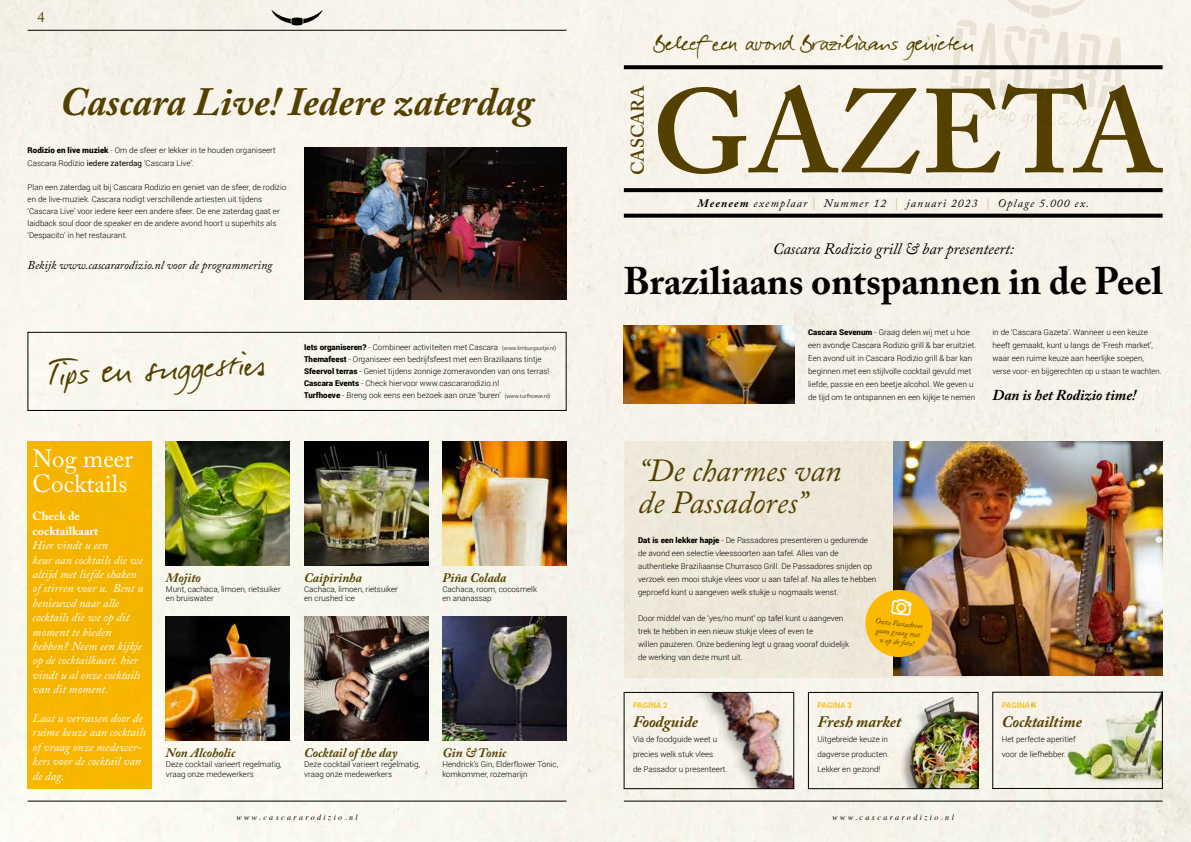
<style>
.page{position:relative;width:1191px;height:842px;background:#f7f5eb}
.page>*{position:absolute;margin:0;border:0;box-sizing:border-box;transform-origin:0 0}
.t1{font:600 117.9px "Adobe Caslon Pro";color:#544100}
.t2{font:43px "Darkwoman";color:#544100}
.t3{font:italic 700 40px "Adobe Caslon Pro";color:#544100}
.t4{font:700 38.2px "Adobe Caslon Pro";color:#000}
.t5{font:italic 32px/32px "Adobe Caslon Pro";color:#544100}
.t6{font:28px "Darkwoman";color:#544100}
.t7{font:25px/25px "Adobe Caslon Pro";color:#fff}
.t8{font:600 18.1px "Adobe Caslon Pro";color:#544100}
.t9{font:italic 16px "Adobe Caslon Pro";color:#000}
.t10{font:italic 700 16px "Adobe Caslon Pro";color:#544100}
.t11{font:italic 700 15px "Adobe Caslon Pro";color:#000}
.t12{font:15px "Adobe Caslon Pro";color:#544100}
.t13{font:italic 700 13px "Adobe Caslon Pro";color:#544100}
.t14{font:italic 12px/14.4px "Adobe Caslon Pro";color:#fff}
.t15{font:italic 12px "Adobe Caslon Pro";color:#000}
.t16{font:700 12px/14.4px "Adobe Caslon Pro";color:#fff}
.t17{font:italic 11.5px "Adobe Caslon Pro";letter-spacing:.1em;color:#000}
.t18{font:300 8px/13px "Roboto";color:#000}
.t19{font:italic 8px "Times";letter-spacing:.3em;color:#000}
.t20{font:500 8px "Roboto";color:#fbba00}
.t21{font:italic 7.7px/9.2px "Adobe Caslon Pro";color:#544100;text-align:center}
.s1{font-weight:900}
.s2{font-weight:400}
.s3{font-size:5.5px}
.s4{font-weight:700}
.s5{color:#c8b792}
</style>
<div class="page">
<hr style="left:28px;top:30px;width:538px;height:1px;background:#000">
<svg style="left:624px;top:65px;width:538px;height:4px"></svg>
<svg style="left:624px;top:214px;width:538px;height:4px;background:#141413"></svg>
<svg style="left:624px;top:188px;width:538px;height:4px;background:#080807"></svg>
<svg style="left:950px;top:0;width:172px;height:131px;background:#ebe7dd"></svg>
<hr style="left:624px;top:801px;width:538px;height:1px;background:#000">
<svg style="left:272px;top:10px;width:50px;height:15px"></svg>
<hr style="left:28px;top:801px;width:538px;height:1px;background:#000">
<img style="left:442px;top:441px;width:124px;height:124px">
<div style="left:28px;top:441px;width:124px;height:348px;background:#fbba00"></div>
<img style="left:304px;top:616px;width:124px;height:124px">
<img style="left:166px;top:616px;width:124px;height:124px">
<img style="left:304px;top:441px;width:124px;height:124px">
<img style="left:166px;top:441px;width:124px;height:124px">
<img style="left:442px;top:616px;width:124px;height:124px">
<div style="left:28px;top:332px;width:538px;height:79px;border:1px solid #000"></div>
<img style="left:1061px;top:694px;width:99px;height:93px">
<div style="left:992px;top:692px;width:170px;height:97px;border:1px solid #000"></div>
<img style="left:626px;top:694px;width:166px;height:93px">
<div style="left:624px;top:692px;width:170px;height:97px;border:1px solid #000"></div>
<div style="left:624px;top:441px;width:354px;height:236px;background:#efe9d9"></div>
<img style="left:624px;top:325px;width:170px;height:79px">
<img style="left:893px;top:441px;width:269px;height:235px">
<div style="left:901px;top:698px;width:77px;height:91px;background:#000;opacity:.35"></div>
<img style="left:907px;top:698px;width:69px;height:89px">
<div style="left:808px;top:692px;width:170px;height:97px;border:1px solid #000"></div>
<div style="left:865px;top:590px;width:67px;height:67px;background:#fbba00;border-radius:50%"></div>
<svg style="left:891px;top:599px;width:20px;height:17px"></svg>
<img style="left:304px;top:147px;width:262px;height:153px">
<h3 class="t12" style="left:37px;top:8px;width:9px">4</h3>
<h3 class="t3" style="left:60px;top:78px;width:475px">Cascara Live! Iedere zaterdag</h3>
<p class="t18" style="left:28px;top:143px;width:250px"><span class="s1">Rodizio en live muziek</span> - Om de sfeer er lekker in te houden organiseert<br>Cascara Rodizio <span class="s2">iedere zaterdag</span> ‘Cascara Live’.</p>
<p class="t18" style="left:28px;top:181px;width:260px;line-height:12px">Plan een zaterdag uit bij Cascara Rodizio en geniet van de sfeer, de rodizio en de live-muziek. Cascara nodigt verschillende artiesten uit tijdens ‘Cascara Live’ voor iedere keer een andere sfeer. De ene zaterdag gaat er laidback soul door de speaker en de andere avond hoort u superhits als ‘Despacito’ in het restaurant.</p>
<h3 class="t15" style="left:28px;top:258px;width:246px">Bekijk www.cascararodizio.nl voor de programmering</h3>
<h2 class="t2" style="left:48px;top:345px;width:208px;rotate:-3deg">Tips en su ggest ies</h2>
<p class="t18" style="left:304px;top:340px;width:254px;line-height:12px"><span class="s1">Iets organiseren?</span> - Combineer activiteiten met Cascara <span class="s3">(www.limburgsuitje.nl)<br></span><span class="s1">Themafeest</span> - Organiseer een bedrijfsfeest met een Braziliaans tintje <span class="s1">Sfeervol terras</span> - Geniet tijdens zonnige zomeravonden van ons terras!<br><span class="s1">Cascara Events</span> - Check hiervoor www.cascararodizio.nl<br><span class="s1">Turfhoeve</span> - Breng ook eens een bezoek aan onze ‘buren’ <span class="s3">(www.turfhoeve.nl)</span></p>
<h3 class="t7" style="left:33px;top:445px;width:102px">Nog meer<br>Cocktails</h3>
<h3 class="t16" style="left:33px;top:509px;width:67px">Check de cocktailkaart</h3>
<p class="t14" style="left:33px;top:538px;width:112px">Hier vindt u een<br>keur aan cocktails die we altijd met liefde shaken of stirren voor u. Bent u benieuwd naar alle cocktails die we op dit moment te bieden hebben? Neem een kijkje op de cocktailkaart. hier vindt u al onze cocktails van dit moment.</p>
<h3 class="t14" style="left:33px;top:711px;width:115px">Laat u verrassen door de ruime keuze aan cocktails of vraag onze medewer&shy;kers voor de cocktail van de dag.</h3>
<h3 class="t13" style="left:166px;top:570px;width:36px">Mojito</h3>
<p class="t18" style="left:166px;top:584px;width:116px;line-height:9.6px">Munt, cachaca, limoen, rietsuiker en bruiswater</p>
<h3 class="t13" style="left:166px;top:745px;width:71px">Non Alcoholic</h3>
<p class="t18" style="left:166px;top:759px;width:117px;line-height:9.6px">Deze cocktail varieert regelmatig, vraag onze medewerkers</p>
<h3 class="t13" style="left:304px;top:570px;width:59px">Caipirinha</h3>
<p class="t18" style="left:304px;top:584px;width:95px;line-height:9.6px">Cachaca, limoen, rietsuiker en crushed ice</p>
<h3 class="t13" style="left:442px;top:570px;width:66px">Piña Colada</h3>
<p class="t18" style="left:442px;top:584px;width:96px;line-height:9.6px">Cachaca, room, cocosmelk en ananassap</p>
<h3 class="t13" style="left:304px;top:745px;width:95px">Cocktail of the day</h3>
<p class="t18" style="left:304px;top:759px;width:117px;line-height:9.6px">Deze cocktail varieert regelmatig, vraag onze medewerkers</p>
<h3 class="t13" style="left:442px;top:745px;width:66px">Gin &amp; Tonic</h3>
<p class="t18" style="left:442px;top:759px;width:117px;line-height:9.6px">Hendrick’s Gin, Elderflower Tonic, komkommer, rozemarijn</p>
<h3 class="t6" style="left:654px;top:24px;width:322px">Beleef een avond Braziliaans genieten</h3>
<h3 class="t8" style="left:627px;top:175px;width:92px;rotate:-90deg">CASCARA</h3>
<h1 class="t1" style="left:652px;top:63px;width:512px">GAZETA</h1>
<h3 class="t17" style="left:697px;top:196px;width:393px"><span class="s4">Meeneem</span> exemplaar <span class="s5">|</span> Nummer 12 <span class="s5">|</span> januari 2023 <span class="s5">|</span> Oplage 5.000 ex.</h3>
<h3 class="t9" style="left:772px;top:239px;width:243px">Cascara Rodizio grill &amp; bar presenteert:</h3>
<h3 class="t4" style="left:623px;top:259px;width:541px">Braziliaans ontspannen in de Peel</h3>
<p class="t18" style="left:808px;top:325px;width:170px"><span class="s1">Cascara Sevenum</span> - Graag delen wij met u hoe een avondje Cascara Rodizio grill &amp; bar eruitziet.<br>Een avond uit in Cascara Rodizio grill &amp; bar kan beginnen met een stijlvolle cocktail gevuld met liefde, passie en een beetje alcohol. We geven u de tijd om te ontspannen en een kijkje te nemen</p>
<p class="t18" style="left:992px;top:325px;width:171px">in de ‘Cascara Gazeta’. Wanneer u een keuze heeft gemaakt, kunt u langs de ‘Fresh market’, waar een ruime keuze aan heerlijke soepen, verse voor- en bijgerechten op u staan te wachten.</p>
<h3 class="t11" style="left:992px;top:386px;width:145px">Dan is het Rodizio time!</h3>
<h3 class="t5" style="left:638px;top:453px;width:205px">“De charmes van de Passadores”</h3>
<p class="t18" style="left:638px;top:533px;width:240px"><span class="s1">Dat is een lekker hapje</span> - De Passadores presenteren u gedurende de avond een selectie vleessoorten aan tafel. Alles van de authentieke Braziliaanse Churrasco Grill. De Passadores snijden op verzoek een mooi stukje vlees voor u aan tafel af. Na alles te hebben geproefd kunt u aangeven welk stukje u nogmaals wenst.</p>
<p class="t18" style="left:638px;top:611px;width:212px">Door middel van de ‘yes/no munt’ op tafel kunt u aangeven trek te hebben in een nieuw stukje vlees of even te<br>willen pauzeren. Onze bediening legt u graag vooraf duidelijk de werking van deze munt uit.</p>
<p class="t21" style="left:876px;top:616px;width:49px;rotate:7deg">Onze Passadores gaan graag met u op de foto!</p>
<p class="t20" style="left:633px;top:699px;width:36px">PAGINA 2</p>
<h3 class="t10" style="left:633px;top:712px;width:66px">Foodguide</h3>
<p class="t18" style="left:633px;top:731px;width:96px;line-height:15px">Via de foodguide weet u precies welk stuk vlees<br>de Passador u presenteert.</p>
<p class="t20" style="left:817px;top:699px;width:36px">PAGINA 3</p>
<h3 class="t10" style="left:817px;top:712px;width:85px">Fresh market</h3>
<p class="t18" style="left:817px;top:731px;width:73px;line-height:15px">Uitgebreide keuze in dagverse producten.<br>Lekker en gezond!</p>
<p class="t20" style="left:1001px;top:699px;width:36px">PAGINA 4</p>
<h3 class="t10" style="left:1001px;top:712px;width:82px">Cocktailtime</h3>
<p class="t18" style="left:1001px;top:731px;width:75px;line-height:15px">Het perfecte aperitief voor de liefhebber.</p>
<p class="t19" style="left:236px;top:810px;width:123px">www.cascararodizio.nl</p>
<p class="t19" style="left:832px;top:810px;width:123px">www.cascararodizio.nl</p>
</div>
